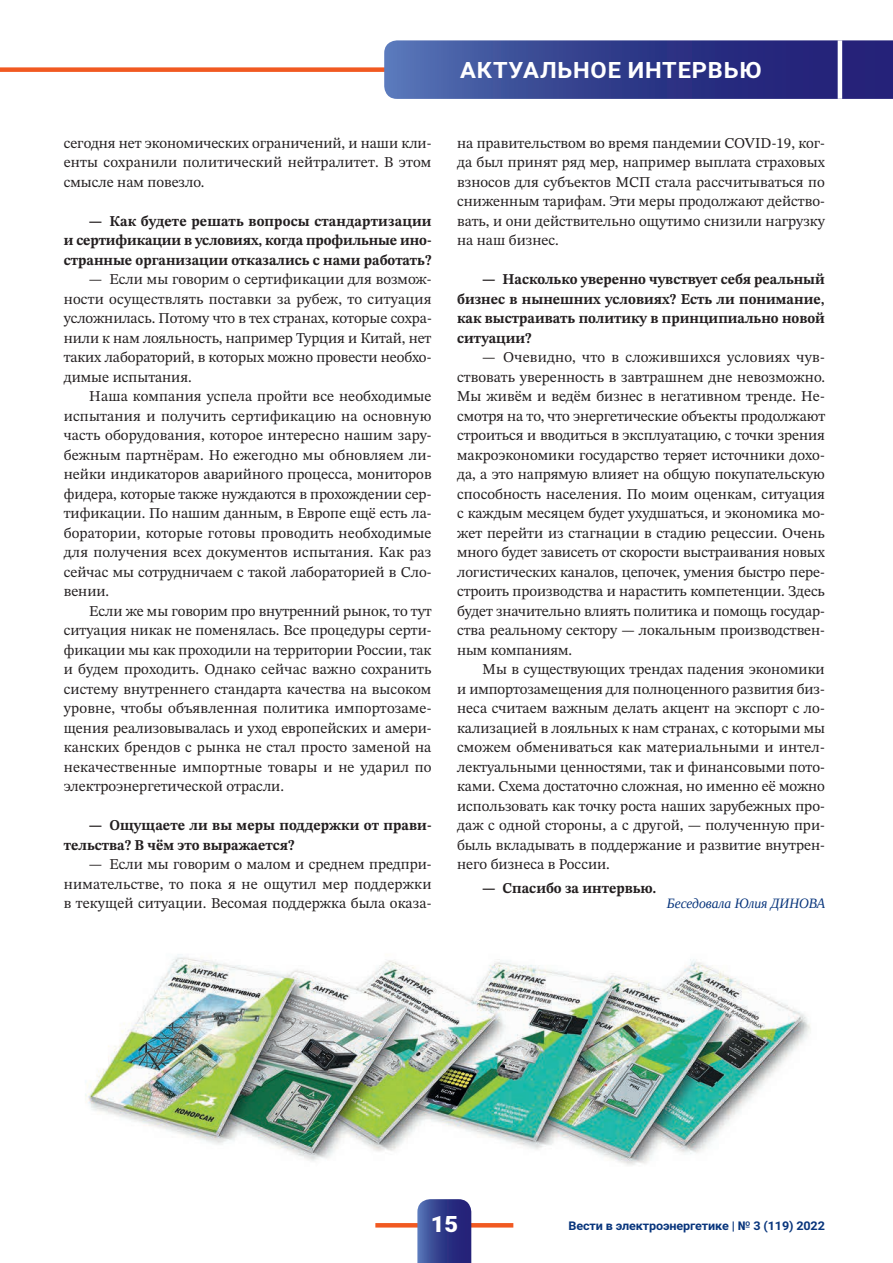
<style>
.page{position:relative;width:893px;height:1263px;background:#fff}
.page>*{position:absolute;margin:0;border:0;box-sizing:border-box;transform-origin:0 0}
.t1{font:700 22.5px "Roboto";letter-spacing:.035em;color:#fff;scale:1.05 1}
.t2{font:900 22.5px "Roboto";color:#fff;scale:1.05 1}
.t3{font:15px/19.5px "STIX Two Text";color:#231f20;text-align:justify}
.t4{font:15px/19.5px "STIX Two Text";color:#231f20;text-align:justify;scale:.85 1}
.t5{font:700 15px/19.5px "STIX Two Text";color:#231f20;text-align:justify;scale:.85 1}
.t6{font:italic 14.25px "Liberation Serif";color:#08357c;scale:.95 1}
.t7{font:700 12px "Roboto";letter-spacing:-.01em;color:#08357c;scale:1.05 1}
</style>
<div class="page">
<div style="left:0;top:67px;width:432px;height:5px;background:#f15921"></div>
<svg style="left:384px;top:40px;width:509px;height:59px;background:#36418e"></svg>
<hr style="left:838px;top:40px;width:4px;height:59px;background:#fff">
<svg style="left:375px;top:1223px;width:138px;height:4px"></svg>
<svg style="left:417px;top:1199px;width:54px;height:64px;background:#394390"></svg>
<img style="left:85px;top:954px;width:726px;height:211px">
<p class="t3" style="left:64px;top:133px;width:369px">сегодня нет экономических ограничений, и наши кли&shy;енты сохранили политический нейтралитет. В этом смысле нам повезло.</p>
<p class="t5" style="left:64px;top:211px;width:434px;text-indent:26px">— Как будете решать вопросы стандартизации и сертификации в условиях, когда профильные ино&shy;странные организации отказались с нами работать?</p>
<p class="t4" style="left:64px;top:269px;width:434px;text-indent:26px">— Если мы говорим о сертификации для возмож&shy;ности осуществлять поставки за рубеж, то ситуация усложнилась. Потому что в тех странах, которые сохра&shy;нили к нам лояльность, например Турция и Китай, нет таких лабораторий, в которых можно провести необхо&shy;димые испытания.</p>
<p class="t3" style="left:64px;top:386px;width:369px;text-indent:26px">Наша компания успела пройти все необходимые испытания и получить сертификацию на основную часть оборудования, которое интересно нашим зару&shy;бежным партнёрам. Но ежегодно мы обновляем ли&shy;нейки индикаторов аварийного процесса, мониторов фидера, которые также нуждаются в прохождении сер&shy;тификации. По нашим данным, в Европе ещё есть ла&shy;боратории, которые готовы проводить необходимые для получения всех документов испытания. Как раз сейчас мы сотрудничаем с такой лабораторией в Сло&shy;вении.</p>
<p class="t3" style="left:64px;top:601px;width:369px;text-indent:26px">Если же мы говорим про внутренний рынок, то тут ситуация никак не поменялась. Все процедуры серти&shy;фикации мы как проходили на территории России, так и будем проходить. Однако сейчас важно сохранить систему внутреннего стандарта качества на высоком уровне, чтобы объявленная политика импортозаме&shy;щения реализовывалась и уход европейских и амери&shy;канских брендов с рынка не стал просто заменой на некачественные импортные товары и не ударил по электроэнергетической отрасли.</p>
<p class="t5" style="left:64px;top:816px;width:434px;text-indent:26px">— Ощущаете ли вы меры поддержки от прави&shy;тельства? В чём это выражается?</p>
<p class="t4" style="left:64px;top:854px;width:434px;text-indent:26px">— Если мы говорим о малом и среднем предпри&shy;нимательстве, то пока я не ощутил мер поддержки в текущей ситуации. Весомая поддержка была оказа-</p>
<h1 class="t1" style="left:460px;top:54px;width:289px">Актуальное интервью</h1>
<p class="t3" style="left:457px;top:133px;width:369px">на правительством во время пандемии COVID‑19, ког&shy;да был принят ряд мер, например выплата страховых взносов для субъектов МСП стала рассчитываться по сниженным тарифам. Эти меры продолжают действо&shy;вать, и они действительно ощутимо снизили нагрузку на наш бизнес.</p>
<p class="t5" style="left:457px;top:270px;width:434px;text-indent:26px">— Насколько уверенно чувствует себя реальный бизнес в нынешних условиях? Есть ли понимание, как выстраивать политику в принципиально новой ситуации?</p>
<p class="t4" style="left:457px;top:347px;width:434px;text-indent:26px">— Очевидно, что в сложившихся условиях чув&shy;ствовать уверенность в завтрашнем дне невозможно.<br>Мы живём и ведём бизнес в негативном тренде. Не&shy;смотря на то, что энергетические объекты продолжают строиться и вводиться в эксплуатацию, с точки зрения макроэкономики государство теряет источники дохо&shy;да, а это напрямую влияет на общую покупательскую способность населения. По моим оценкам, ситуация с каждым месяцем будет ухудшаться, и экономика мо&shy;жет перейти из стагнации в стадию рецессии. Очень много будет зависеть от скорости выстраивания новых логистических каналов, цепочек, умения быстро пере&shy;строить производства и нарастить компетенции. Здесь будет значительно влиять политика и помощь государ&shy;ства реальному сектору — локальным производствен&shy;ным компаниям.</p>
<p class="t3" style="left:457px;top:659px;width:370px;text-indent:26px">Мы в существующих трендах падения экономики и импортозамещения для полноценного развития биз&shy;неса считаем важным делать акцент на экспорт с ло&shy;кализацией в лояльных к нам странах, с которыми мы сможем обмениваться как материальными и интел&shy;лектуальными ценностями, так и финансовыми пото&shy;ками. Схема достаточно сложная, но именно её можно использовать как точку роста наших зарубежных про&shy;даж с одной стороны, а с другой, — полученную при&shy;быль вкладывать в поддержание и развитие внутрен&shy;него бизнеса в России.</p>
<p class="t5" style="left:483px;top:879px;width:206px">— Спасибо за интервью.</p>
<p class="t6" style="left:667px;top:894px;width:168px">Беседовала Юлия ДИНОВА</p>
<h1 class="t2" style="left:431px;top:1208px;width:28px">15</h1>
<p class="t7" style="left:568px;top:1217px;width:246px">Вести в электроэнергетике | № 3 (119) 2022</p>
</div>
